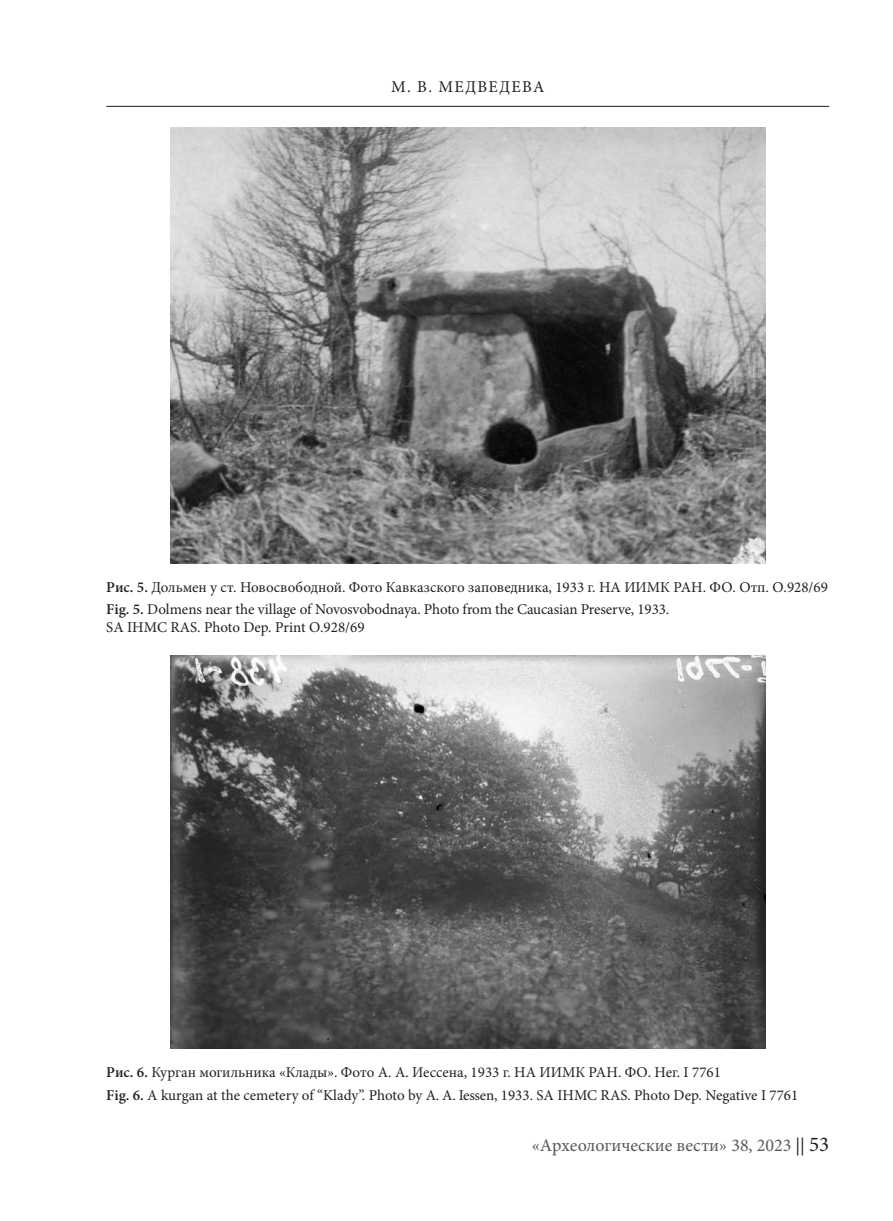
<style>
.page{position:relative;width:893px;height:1221px;background:#fff}
.page>*{position:absolute;margin:0;border:0;box-sizing:border-box;transform-origin:0 0}
.t1{font:18px "Minion Pro";color:#57585a}
.t2{font:16.5px "Minion Pro";letter-spacing:.085em;color:#231f20}
.t3{font:15px/22.2px "Minion Pro";color:#231f20}
.s1{font-weight:600}
.s2{color:#231f20}
.s3{font-size:21px;color:#231f20}
</style>
<div class="page">
<hr style="left:106px;top:106px;width:723px;height:1px;background:#231f20">
<img style="left:170px;top:128px;width:595px;height:435px">
<img style="left:170px;top:655px;width:595px;height:393px">
<p class="t2" style="left:391px;top:80px;width:155px">М. В. МЕДВЕДЕВА</p>
<p class="t3" style="left:106px;top:576px;width:723px"><span class="s1">Рис. 5.</span> Дольмен у ст. Новосвободной. Фото Кавказского заповедника, 1933 г. НА ИИМК РАН. ФО. Отп. О.928/69<br><span class="s1">Fig. 5.</span> Dolmens near the village of Novosvobodnaya. Photo from the Caucasian Preserve, 1933.</p>
<p class="t3" style="left:106px;top:617px;width:260px">SA IHMC RAS. Photo Dep. Print О.928/69</p>
<p class="t3" style="left:106px;top:1062px;width:693px"><span class="s1">Рис. 6.</span> Курган могильника «Клады». Фото А. А. Иессена, 1933 г. НА ИИМК РАН. ФО. Нег. I 7761<br><span class="s1">Fig. 6.</span> A kurgan at the cemetery of “Klady”. Photo by A. A. Iessen, 1933. SA IHMC RAS. Photo Dep. Negative I 7761</p>
<p class="t1" style="left:532px;top:1137px;width:299px">«Археологические вести» 38, 2023 <span class="s2">||</span> <span class="s3">53</span></p>
</div>
